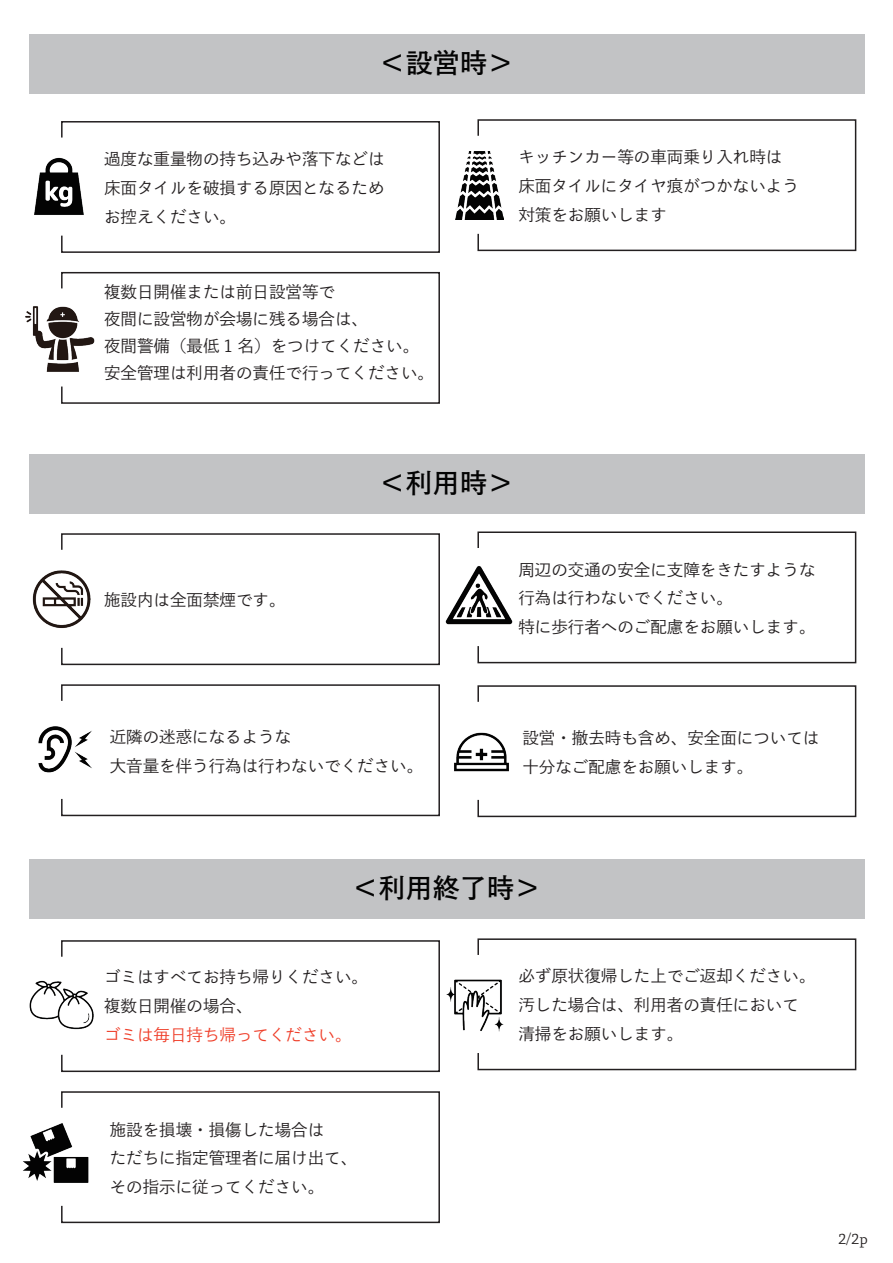
<style>
.page{position:relative;width:893px;height:1263px;background:#fff}
.page>*{position:absolute;margin:0;border:0;box-sizing:border-box;transform-origin:0 0}
.t1{font:27px "Toppan Bunkyu Gothic Pr 6 N DB";color:#030303}
.t2{font:16.5px/28.8px "Toppan Bunkyu Gothic Pr 6 N R";color:#231f20}
.t3{font:16.5px "Toppan Bunkyu Gothic Pr 6 N R";color:#ef3e29}
.t4{font:13.5px "Toppan Bunkyu Gothic Pr 6 N R";color:#231f20}
</style>
<div class="page">
<div style="left:29px;top:34px;width:835px;height:59px;background:#c2c3c5"></div>
<div style="left:29px;top:454px;width:835px;height:60px;background:#c2c3c5"></div>
<div style="left:29px;top:859px;width:835px;height:59px;background:#c2c3c5"></div>
<img style="left:25px;top:306px;width:35px;height:66px">
<svg style="left:60px;top:271px;width:380px;height:133px"></svg>
<img style="left:34px;top:157px;width:26px;height:58px">
<svg style="left:60px;top:121px;width:380px;height:132px"></svg>
<img style="left:456px;top:151px;width:21px;height:68px">
<svg style="left:477px;top:119px;width:380px;height:133px"></svg>
<img style="left:38px;top:726px;width:22px;height:47px">
<svg style="left:60px;top:684px;width:380px;height:133px"></svg>
<img style="left:32px;top:570px;width:28px;height:58px">
<svg style="left:60px;top:533px;width:380px;height:133px"></svg>
<img style="left:445px;top:567px;width:32px;height:58px">
<svg style="left:477px;top:531px;width:380px;height:133px"></svg>
<img style="left:437px;top:704px;width:40px;height:94px">
<svg style="left:477px;top:685px;width:380px;height:133px"></svg>
<img style="left:23px;top:1124px;width:37px;height:59px">
<svg style="left:60px;top:1091px;width:380px;height:133px"></svg>
<img style="left:29px;top:980px;width:31px;height:43px">
<svg style="left:60px;top:940px;width:380px;height:133px"></svg>
<img style="left:446px;top:979px;width:31px;height:52px">
<svg style="left:477px;top:938px;width:380px;height:133px"></svg>
<h1 class="t1" style="left:379px;top:48px;width:136px">＜設営時＞</h1>
<p class="t2" style="left:104px;top:145px;width:282px;text-align:justify">過度な重量物の持ち込みや落下などは床面タイルを破損する原因となるためお控えください。</p>
<p class="t2" style="left:518px;top:143px;width:282px">キッチンカー等の車両乗り入れ時は床面タイルにタイヤ痕がつかないよう対策をお願いします</p>
<p class="t2" style="left:104px;top:279px;width:331px;line-height:27px">複数日開催または前日設営等で<br>夜間に設営物が会場に残る場合は、<br>夜間警備（最低 1 名）をつけてください。安全管理は利用者の責任で行ってください。</p>
<p class="t2" style="left:104px;top:586px;width:183px">施設内は全面禁煙です。</p>
<h1 class="t1" style="left:379px;top:468px;width:136px">＜利用時＞</h1>
<p class="t2" style="left:518px;top:555px;width:298px">周辺の交通の安全に支障をきたすような行為は行わないでください。<br>特に歩行者へのご配慮をお願いします。</p>
<p class="t2" style="left:110px;top:723px;width:315px">近隣の迷惑になるような<br>大音量を伴う行為は行わないでください。</p>
<p class="t2" style="left:522px;top:724px;width:299px">設営・撤去時も含め、安全面については十分なご配慮をお願いします。</p>
<h1 class="t1" style="left:352px;top:873px;width:190px">＜利用終了時＞</h1>
<p class="t2" style="left:104px;top:963px;width:265px">ゴミはすべてお持ち帰りください。複数日開催の場合、</p>
<p class="t3" style="left:104px;top:1025px;width:249px">ゴミは毎日持ち帰ってください。</p>
<p class="t2" style="left:110px;top:1115px;width:249px">施設を損壊・損傷した場合は<br>ただちに指定管理者に届け出て、その指示に従ってください。</p>
<p class="t2" style="left:518px;top:962px;width:298px">必ず原状復帰した上でご返却ください。汚した場合は、利用者の責任において清掃をお願いします。</p>
<p class="t4" style="left:838px;top:1231px;width:31px">2/2p</p>
</div>
